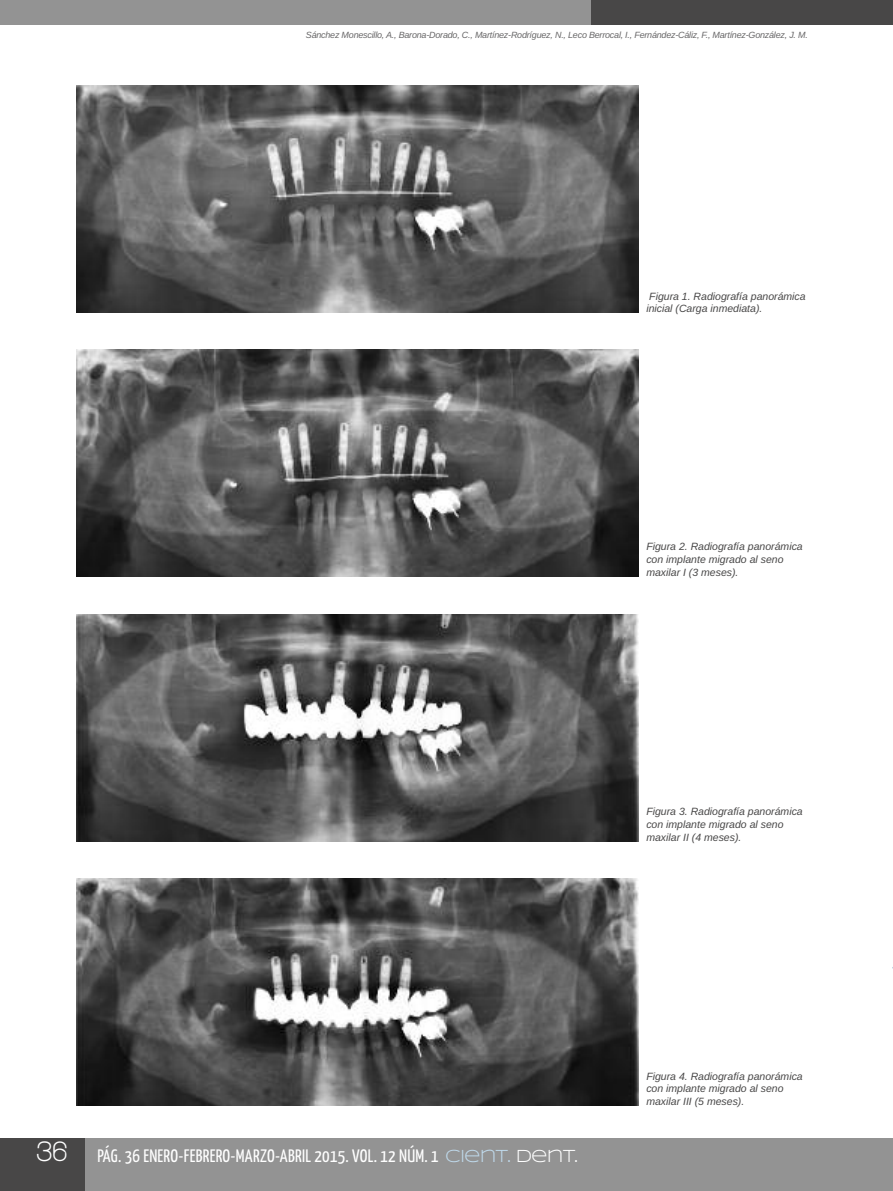
<style>
.page{position:relative;width:893px;height:1191px;background:#fff}
.page>*{position:absolute;margin:0;border:0;box-sizing:border-box;transform-origin:0 0}
.t1{font:18px "Yanone Kaffeesatz";letter-spacing:.015em;color:#fff}
.t2{font:italic 10.5px/12.6px "Arimo";color:#484747}
.t3{font:italic 9px "Arimo";letter-spacing:-.025em;color:#686768}
.s1{font-family:"Walkway";font-weight:700;font-size:30px}
.s2{font-family:"Syncopate";color:#bfd9eb}
.s3{font-family:"Syncopate"}
</style>
<div class="page">
<div style="left:0;top:1138px;width:893px;height:53px;background:#939393"></div>
<div style="left:0;top:0;width:599px;height:25px;background:#939393"></div>
<div style="left:591px;top:0;width:302px;height:25px;background:#484747"></div>
<div style="left:0;top:1138px;width:85px;height:53px;background:#484747"></div>
<img style="left:77px;top:85px;width:561px;height:227px">
<img style="left:77px;top:349px;width:561px;height:228px">
<img style="left:77px;top:614px;width:561px;height:227px">
<img style="left:77px;top:878px;width:561px;height:228px">
<p class="t3" style="left:306px;top:30px;width:503px">Sánchez Monescillo, A., Barona-Dorado, C., Martínez-Rodríguez, N., Leco Berrocal, I., Fernández-Cáliz, F., Martínez-González, J. M.</p>
<p class="t2" style="left:646px;top:290px;width:161px">Figura 1. Radiografía panorámica inicial (Carga inmediata).</p>
<p class="t2" style="left:646px;top:540px;width:158px">Figura 2. Radiografía panorámica con implante migrado al seno maxilar I (3 meses).</p>
<p class="t2" style="left:646px;top:805px;width:158px">Figura 3. Radiografía panorámica con implante migrado al seno maxilar II (4 meses).</p>
<h1 class="t1" style="left:37px;top:1144px;width:543px"><span class="s1">36</span> PÁG. 36 ENERO-FEBRERO-MARZO-ABRIL 2015. VOL. 12 NÚM. 1 <span class="s2">CIENT.</span> <span class="s3">DENT.</span></h1>
<p class="t2" style="left:646px;top:1069px;width:158px">Figura 4. Radiografía panorámica con implante migrado al seno maxilar III (5 meses).</p>
</div>
